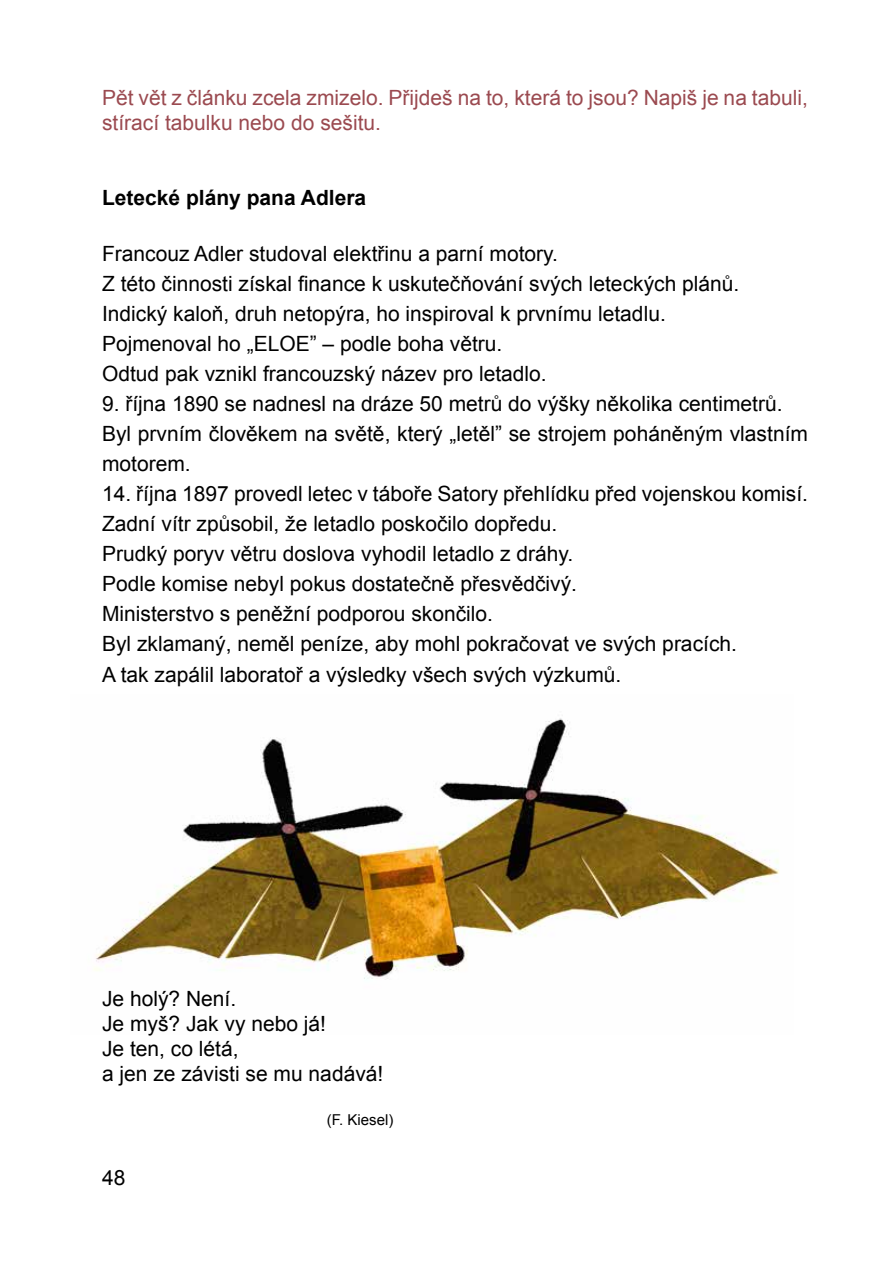
<style>
.page{position:relative;width:893px;height:1263px;background:#fff}
.page>*{position:absolute;margin:0;border:0;box-sizing:border-box;transform-origin:0 0}
.t1{font:21px/30px "Arial";color:#000}
.t2{font:21px/25.2px "Arial";color:#9b4a50}
.t3{font:700 21px "Arial";color:#000}
.t4{font:15px "Arial";color:#000}
</style>
<div class="page">
<img style="left:94px;top:718px;width:686px;height:262px">
<p class="t2" style="left:102px;top:85px;width:707px">Pět vět z článku zcela zmizelo. Přijdeš na to, která to jsou? Napiš je na tabuli, stírací tabulku nebo do sešitu.</p>
<p class="t3" style="left:102px;top:184px;width:266px">Letecké plány pana Adlera</p>
<p class="t1" style="left:102px;top:238px;width:639px">Francouz Adler studoval elektřinu a parní motory.<br>Z této činnosti získal finance k uskutečňování svých leteckých plánů.<br>Indický kaloň, druh netopýra, ho inspiroval k prvnímu letadlu.<br>Pojmenoval ho „ELOE” – podle boha větru.<br>Odtud pak vznikl francouzský název pro letadlo.</p>
<p class="t1" style="left:102px;top:389px;width:707px">9. října 1890 se nadnesl na dráze 50 metrů do výšky několika centimetrů.<br>Byl prvním člověkem na světě, který „letěl” se strojem poháněným vlastním motorem.</p>
<p class="t1" style="left:102px;top:478px;width:707px">14. října 1897 provedl letec v táboře Satory přehlídku před vojenskou komisí.<br>Zadní vítr způsobil, že letadlo poskočilo dopředu.<br>Prudký poryv větru doslova vyhodil letadlo z dráhy.<br>Podle komise nebyl pokus dostatečně přesvědčivý.<br>Ministerstvo s peněžní podporou skončilo.<br>Byl zklamaný, neměl peníze, aby mohl pokračovat ve svých pracích.<br>A tak zapálil laboratoř a výsledky všech svých výzkumů.</p>
<p class="t1" style="left:102px;top:986px;width:283px;line-height:25.2px">Je holý? Není.<br>Je myš? Jak vy nebo já!<br>Je ten, co létá,<br>a jen ze závisti se mu nadává!</p>
<p class="t4" style="left:327px;top:1109px;width:68px">(F. Kiesel)</p>
<p class="t1" style="left:102px;top:1162px;width:25px">48</p>
</div>
